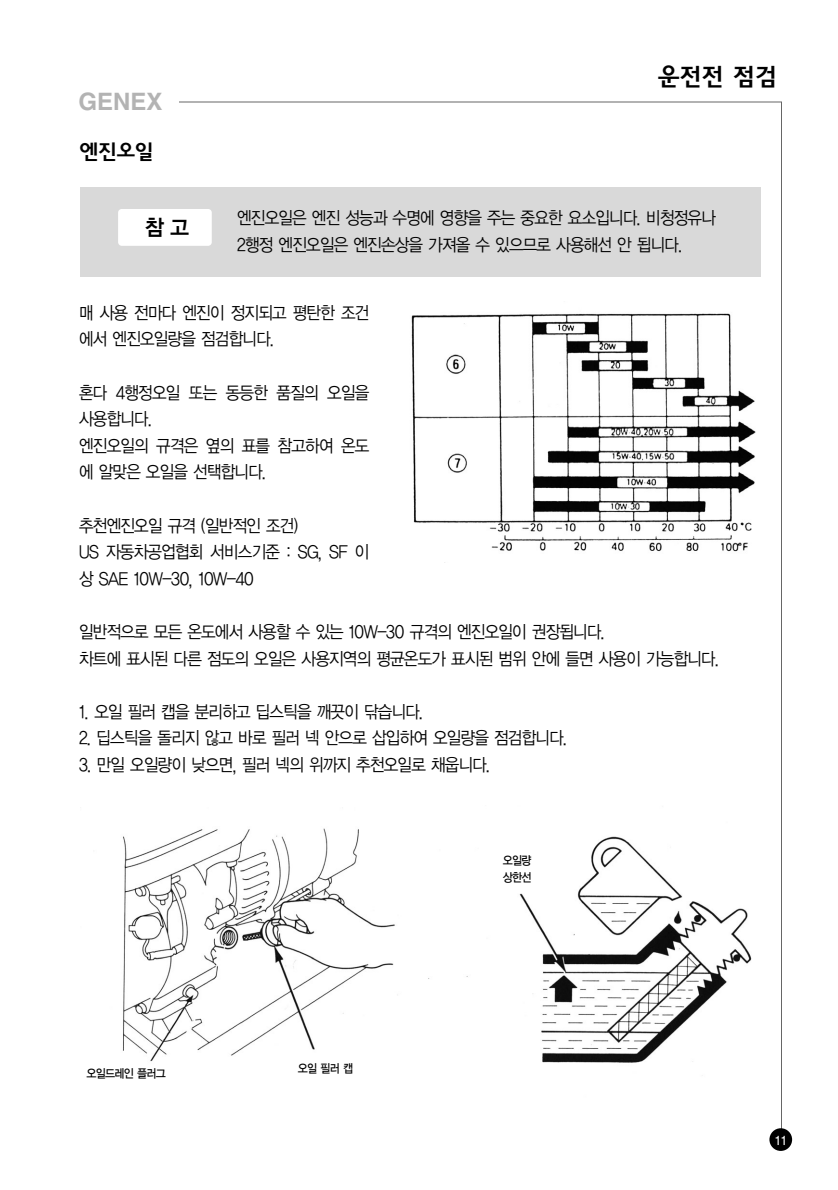
<style>
.page{position:relative;width:838px;height:1190px;background:#fff}
.page>*{position:absolute;margin:0;border:0;box-sizing:border-box;transform-origin:0 0}
.t1{font:24px "YGO24 KS Cpc EUC H";color:#000;scale:1.05 1}
.t2{font:700 24px "Helvetica";color:#b3b3b3}
.t3{font:22px "YGO14";color:#000;scale:.93 1}
.t4{font:20.6px "YGO24 KS Cpc EUC H";color:#000;scale:1.05 1}
.t5{font:17.6px/26.6px "YGO12";letter-spacing:-.13em;color:#000;scale:.9 1}
.t6{font:12px/17.2px "YGO13";letter-spacing:-.135em;color:#000;scale:.9 1}
.t7{font:12px "YGO13";color:#fff}
</style>
<div class="page">
<hr style="left:84px;top:102px;width:698px;height:1px;background:#666">
<hr style="left:781px;top:102px;width:1px;height:1032px;background:#666">
<div style="left:769px;top:1128px;width:23px;height:23px;background:#000;border-radius:50%"></div>
<div style="left:78px;top:88px;width:101px;height:31px;background:#fff"></div>
<img style="left:411px;top:313px;width:345px;height:250px">
<img style="left:122px;top:828px;width:308px;height:234px">
<img style="left:466px;top:836px;width:286px;height:227px">
<div style="left:80px;top:187px;width:680px;height:90px;background:#d9d9d9"></div>
<div style="left:118px;top:209px;width:94px;height:37px;background:#fff;border-radius:4px"></div>
<h1 class="t2" style="left:78px;top:92px;width:86px">GENEX</h1>
<p class="t4" style="left:78px;top:143px;width:74px">엔진오일</p>
<h1 class="t1" style="left:656px;top:66px;width:118px">운전전 점검</h1>
<p class="t3" style="left:144px;top:217px;width:51px">참고</p>
<p class="t5" style="left:236px;top:205px;width:535px">엔진오일은 엔진 성능과 수명에 영향을 주는 중요한 요소입니다. 비청정유나<br>2행정 엔진오일은 엔진손상을 가져올 수 있으므로 사용해선 안 됩니다.</p>
<p class="t5" style="left:78px;top:300px;width:326px">매 사용 전마다 엔진이 정지되고 평탄한 조건 에서 엔진오일량을 점검합니다.</p>
<p class="t5" style="left:78px;top:380px;width:326px">혼다 4행정오일 또는 동등한 품질의 오일을 사용합니다.<br>엔진오일의 규격은 옆의 표를 참고하여 온도 에 알맞은 오일을 선택합니다.</p>
<p class="t5" style="left:78px;top:513px;width:325px">추천엔진오일 규격 (일반적인 조건)<br>US 자동차공업협회 서비스기준 : SG, SF 이 상 SAE 10W-30, 10W-40</p>
<p class="t5" style="left:78px;top:619px;width:714px">일반적으로 모든 온도에서 사용할 수 있는 10W-30 규격의 엔진오일이 권장됩니다.<br>차트에 표시된 다른 점도의 오일은 사용지역의 평균온도가 표시된 범위 안에 들면 사용이 가능합니다.</p>
<p class="t5" style="left:78px;top:699px;width:385px">1. 오일 필러 캡을 분리하고 딥스틱을 깨끗이 닦습니다.</p>
<p class="t5" style="left:78px;top:726px;width:545px">2. 딥스틱을 돌리지 않고 바로 필러 넥 안으로 삽입하여 오일량을 점검합니다.</p>
<p class="t5" style="left:78px;top:752px;width:460px">3. 만일 오일량이 낮으면, 필러 넥의 위까지 추천오일로 채웁니다.</p>
<p class="t6" style="left:86px;top:1065px;width:91px">오일드레인 플러그</p>
<p class="t6" style="left:297px;top:1060px;width:64px">오일 필러 캡</p>
<p class="t6" style="left:502px;top:853px;width:34px">오일량 상한선</p>
<p class="t7" style="left:775px;top:1135px;width:14px">11</p>
</div>
